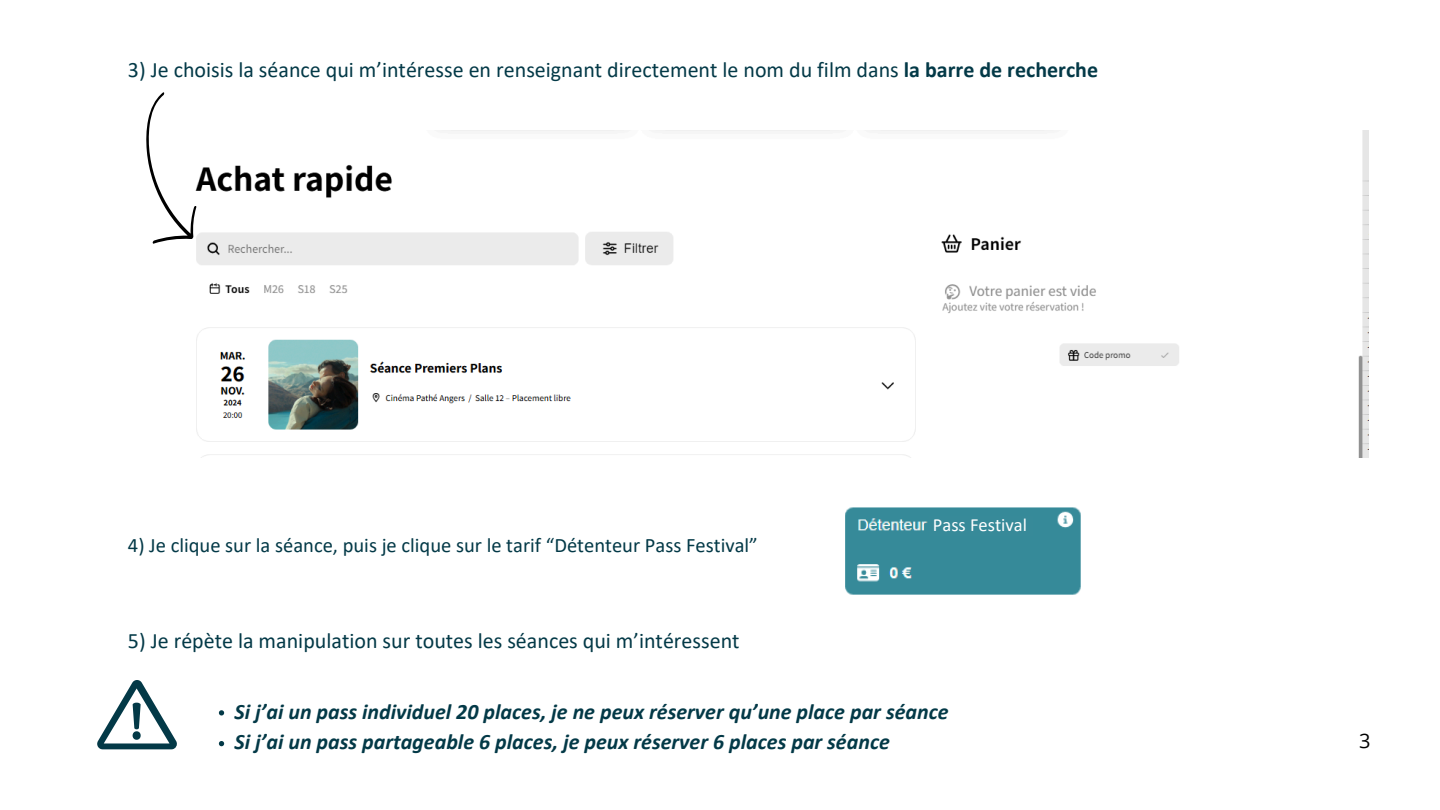
<style>
.page{position:relative;width:1440px;height:810px;background:#fff}
.page>*{position:absolute;margin:0;border:0;box-sizing:border-box;transform-origin:0 0}
.t1{font:22px "Calibri";color:#033947}
.t2{font:italic 700 22px "Calibri";color:#033947}
.t3{font:20.6px "Calibri";color:#033947}
.t4{font:20px "Open Sans";color:#000}
.t5{font:18.5px "Calibri";color:#fff}
.s1{font-weight:700}
</style>
<div class="page">
<img style="left:196px;top:130px;width:1172px;height:328px">
<svg style="left:146px;top:92px;width:51px;height:152px"></svg>
<img style="left:845px;top:507px;width:236px;height:88px">
<svg style="left:97px;top:680px;width:80px;height:69px"></svg>
<div style="left:929px;top:517px;width:103px;height:19px;background:#378a99"></div>
<svg style="left:219px;top:710px;width:5px;height:6px"></svg>
<svg style="left:219px;top:741px;width:5px;height:5px"></svg>
<p class="t1" style="left:128px;top:60px;width:972px">3) Je choisis la séance qui m’intéresse en renseignant directement le nom du film dans <span class="s1">la barre de recherche</span></p>
<h1 class="t3" style="left:128px;top:536px;width:631px">4) Je clique sur la séance, puis je clique sur le tarif “Détenteur Pass Festival”</h1>
<p class="t1" style="left:128px;top:631px;width:613px">5) Je répète la manipulation sur toutes les séances qui m’intéressent</p>
<p class="t5" style="left:933px;top:517px;width:96px">Pass Festival</p>
<h1 class="t2" style="left:235px;top:702px;width:716px">Si j’ai un pass individuel 20 places, je ne peux réserver qu’une place par séance</h1>
<p class="t2" style="left:235px;top:733px;width:657px">Si j’ai un pass partageable 6 places, je peux réserver 6 places par séance</p>
<p class="t4" style="left:1359px;top:727px;width:13px">3</p>
</div>
